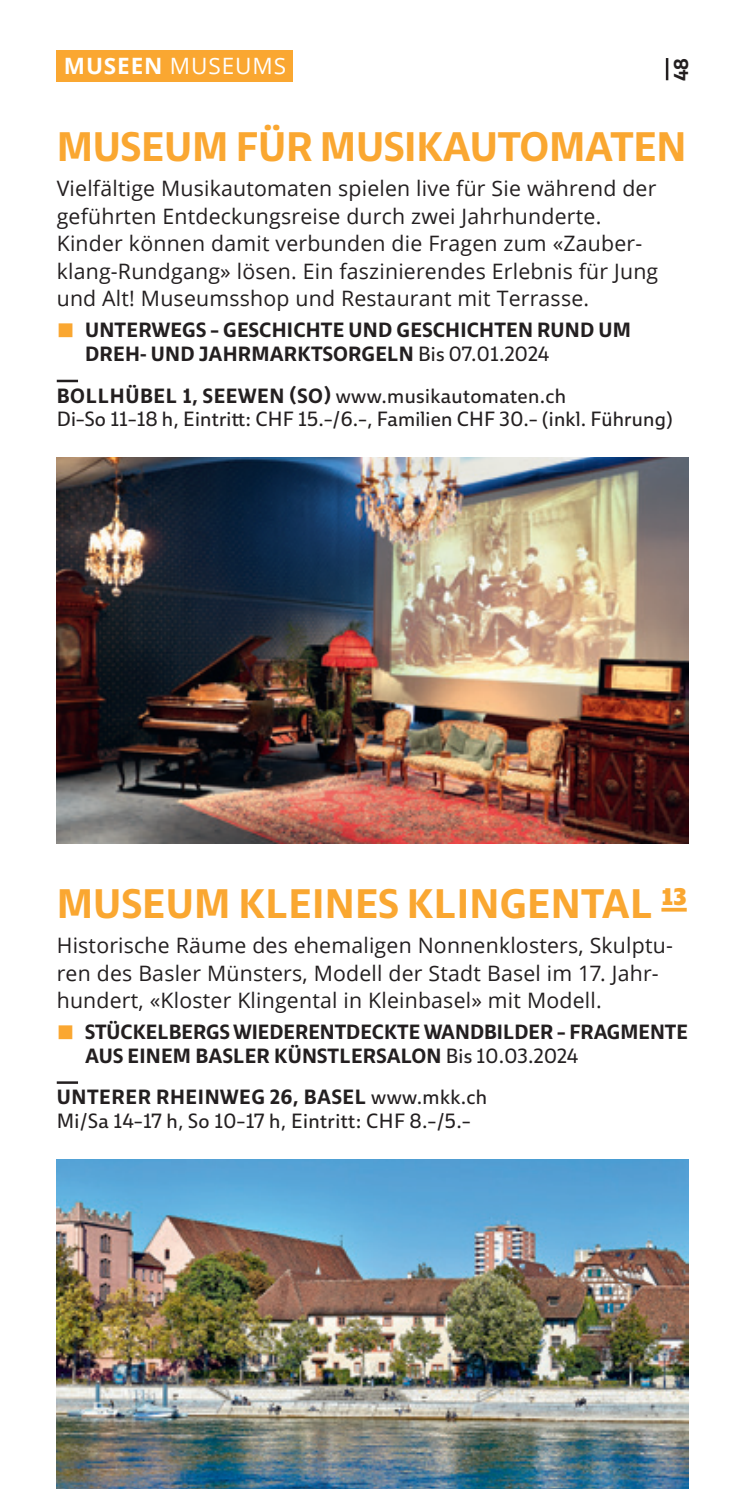
<style>
.page{position:relative;width:745px;height:1489px;background:#fff}
.page>*{position:absolute;margin:0;border:0;box-sizing:border-box;transform-origin:0 0}
.t1{font:700 40px "Ebony";letter-spacing:-.005em;color:#faa731}
.t2{font:22.5px "Open Sans";letter-spacing:.04em;color:#fff}
.t3{font:21.25px/27.5px "Open Sans";letter-spacing:.01em;color:#231f20}
.t4{font:20px/23.8px "Ebony";letter-spacing:.01em;color:#231f20}
.t5{font:700 20px/23.8px "Ebony";letter-spacing:.01em;color:#231f20}
.t6{font:700 19.5px "Ebony";color:#231f20}
.s1{font-weight:700}
.s2{font-weight:400}
</style>
<div class="page">
<hr style="left:665px;top:58px;width:3px;height:22px;background:#231f20">
<div style="left:57px;top:50px;width:236px;height:31px;background:#faa731"></div>
<img style="left:57px;top:1159px;width:630px;height:329px">
<img style="left:57px;top:458px;width:630px;height:385px">
<hr style="left:57px;top:380px;width:21px;height:2px;background:#231f20">
<svg style="left:661px;top:907px;width:25px;height:4px"></svg>
<hr style="left:57px;top:1081px;width:21px;height:2px;background:#231f20">
<p class="t2" style="left:64px;top:51px;width:223px"><span class="s1">MUSEEN</span> MUSEUMS</p>
<p class="t6" style="left:667px;top:81px;width:25px;rotate:-90deg">48</p>
<h1 class="t1" style="left:57px;top:120px;width:631px">MUSEUM FÜR MUSIKAUTOMATEN</h1>
<p class="t3" style="left:57px;top:174px;width:602px">Vielfältige Musikautomaten spielen live für Sie während der geführten Entdeckungsreise durch zwei Jahrhunderte.<br>Kinder können damit verbunden die Fragen zum «Zauber&shy;klang-Rundgang» lösen. Ein faszinierendes Erlebnis für Jung und Alt! Museumsshop und Restaurant mit Terrasse.</p>
<p class="t5" style="left:85px;top:318px;width:547px">UNTERWEGS – GESCHICHTE UND GESCHICHTEN RUND UM<br>DREH- UND JAHRMARKTSORGELN <span class="s2">Bis 07.01.2024</span></p>
<p class="t4" style="left:57px;top:383px;width:617px"><span class="s1">BOLLHÜBEL 1, SEEWEN (SO)</span> www.musikautomaten.ch<br>Di–So 11–18 h, Eintritt: CHF 15.–/6.–, Familien CHF 30.– (inkl. Führung)</p>
<h1 class="t1" style="left:57px;top:876px;width:631px">MUSEUM KLEINES KLINGENTAL <sup>13</sup></h1>
<p class="t3" style="left:57px;top:931px;width:617px">Historische Räume des ehemaligen Nonnenklosters, Skulptu&shy;ren des Basler Münsters, Modell der Stadt Basel im 17. Jahr&shy;hundert, «Kloster Klingental in Kleinbasel» mit Modell.</p>
<p class="t5" style="left:85px;top:1019px;width:604px">STÜCKELBERGS WIEDERENTDECKTE WANDBILDER – FRAGMENTE<br>AUS EINEM BASLER KÜNSTLERSALON <span class="s2">Bis 10.03.2024</span></p>
<p class="t4" style="left:57px;top:1084px;width:431px"><span class="s1">UNTERER RHEINWEG 26, BASEL</span> www.mkk.ch<br>Mi/Sa 14–17 h, So 10–17 h, Eintritt: CHF 8.–/5.–</p>
</div>
